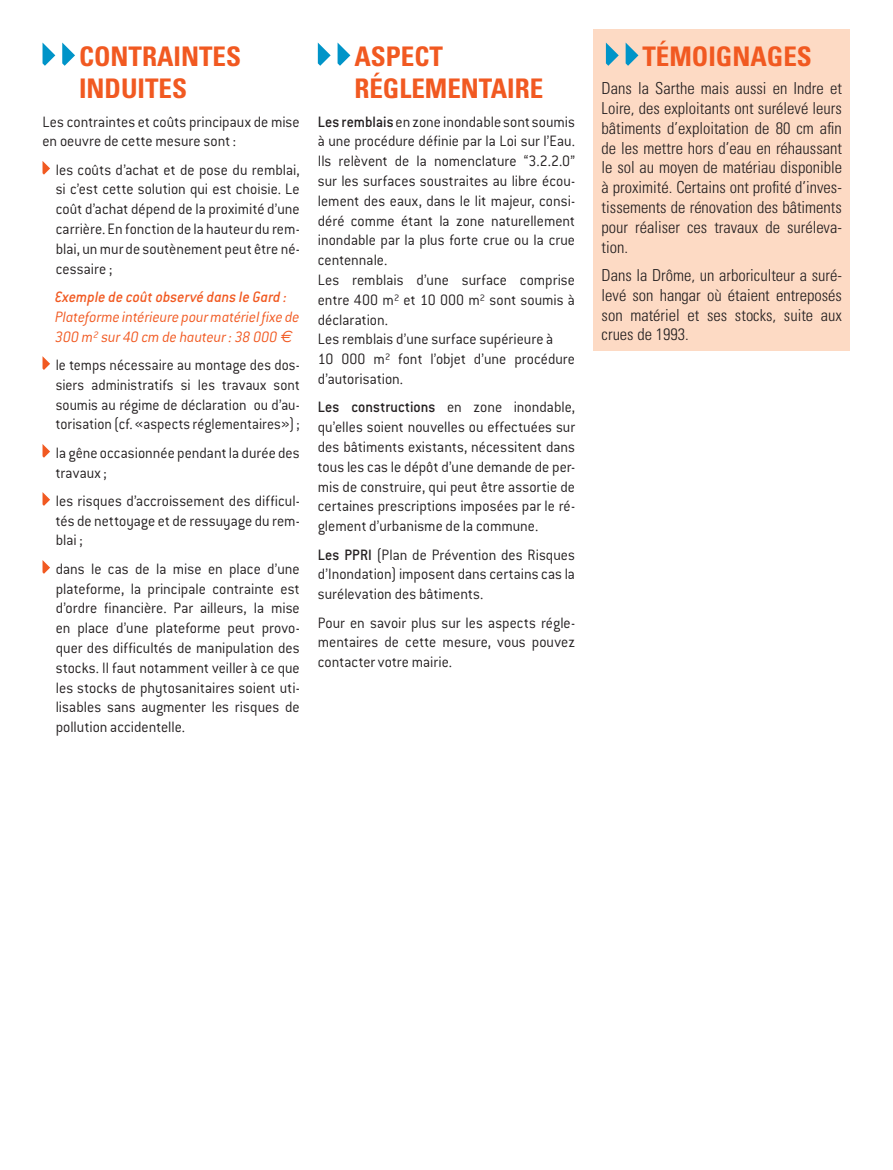
<style>
.page{position:relative;width:893px;height:1170px;background:#fff}
.page>*{position:absolute;margin:0;border:0;box-sizing:border-box;transform-origin:0 0}
.t1{font:700 condensed 27px/32.4px "Univers";color:#f15921}
.t2{font:300 16.5px/19.8px "Conduit ITC";color:#231f20;text-align:justify;scale:.95 1}
.t3{font:300 condensed 16.5px/19.8px "Univers";color:#231f20;text-align:justify}
.t4{font:300 16.5px/19.8px "Conduit ITC";color:#231f20;text-align:justify;scale:.93 1}
.t5{font:italic 300 16.5px/19.8px "Conduit ITC";color:#f15921;scale:.95 1}
.t6{font:italic 500 16.5px "Conduit ITC";letter-spacing:.005em;color:#f15921;scale:.95 1}
.s1{font-family:"Euro Sans";font-weight:400}
.s2{font-weight:500}
</style>
<div class="page">
<div style="left:593px;top:30px;width:257px;height:321px;background:#fddac4"></div>
<svg style="left:43px;top:43px;width:12px;height:23px"></svg>
<svg style="left:62px;top:43px;width:13px;height:23px"></svg>
<svg style="left:43px;top:161px;width:7px;height:14px"></svg>
<svg style="left:43px;top:356px;width:7px;height:14px"></svg>
<svg style="left:43px;top:444px;width:7px;height:13px"></svg>
<svg style="left:43px;top:492px;width:7px;height:14px"></svg>
<svg style="left:43px;top:560px;width:7px;height:13px"></svg>
<svg style="left:318px;top:43px;width:13px;height:23px"></svg>
<svg style="left:338px;top:43px;width:12px;height:23px"></svg>
<svg style="left:606px;top:43px;width:13px;height:23px"></svg>
<svg style="left:626px;top:43px;width:12px;height:23px"></svg>
<p class="t1" style="left:79px;top:40px;width:164px">CONTRAINTES<br>INDUITES</p>
<p class="t2" style="left:43px;top:111px;width:272px">Les contraintes et coûts principaux de mise en oeuvre de cette mesure sont :</p>
<p class="t2" style="left:56px;top:160px;width:258px">les coûts d’achat et de pose du remblai, si c’est cette solution qui est choisie. Le coût d’achat dépend de la proximité d’une carrière. En fonction de la hauteur du rem&shy;blai, un mur de soutènement peut être né&shy;cessaire ;</p>
<p class="t6" style="left:55px;top:287px;width:245px">Exemple de coût observé dans le Gard :</p>
<p class="t5" style="left:55px;top:307px;width:259px">Plateforme intérieure pour matériel fixe de<br>300 m² sur 40 cm de hauteur : 38 000 <span class="s1">€</span></p>
<p class="t4" style="left:56px;top:355px;width:264px">le temps nécessaire au montage des dos&shy;siers administratifs si les travaux sont soumis au régime de déclaration ou d’au&shy;torisation (cf. «aspects réglementaires») ;</p>
<p class="t2" style="left:56px;top:442px;width:258px">la gêne occasionnée pendant la durée des travaux ;</p>
<p class="t2" style="left:56px;top:491px;width:258px">les risques d’accroissement des difficul&shy;tés de nettoyage et de ressuyage du rem&shy;blai ;</p>
<p class="t2" style="left:56px;top:558px;width:258px">dans le cas de la mise en place d’une plateforme, la principale contrainte est d’ordre financière. Par ailleurs, la mise en place d’une plateforme peut provo&shy;quer des difficultés de manipulation des stocks. Il faut notamment veiller à ce que les stocks de phytosanitaires soient uti&shy;lisables sans augmenter les risques de pollution accidentelle.</p>
<p class="t1" style="left:354px;top:40px;width:190px">ASPECT<br>RÉGLEMENTAIRE</p>
<p class="t2" style="left:318px;top:111px;width:272px"><span class="s2">Les remblais</span> en zone inondable sont soumis à une procédure définie par la Loi sur l’Eau.<br>Ils relèvent de la nomenclature “3.2.2.0” sur les surfaces soustraites au libre écou&shy;lement des eaux, dans le lit majeur, consi&shy;déré comme étant la zone naturellement inondable par la plus forte crue ou la crue centennale.</p>
<p class="t2" style="left:318px;top:270px;width:272px">Les remblais d’une surface comprise entre 400 m² et 10 000 m² sont soumis à déclaration.</p>
<p class="t2" style="left:318px;top:329px;width:249px">Les remblais d’une surface supérieure à</p>
<p class="t2" style="left:318px;top:349px;width:272px">10 000 m² font l’objet d’une procédure d’autorisation.</p>
<p class="t2" style="left:318px;top:397px;width:272px"><span class="s2">Les constructions</span> en zone inondable, qu’elles soient nouvelles ou effectuées sur des bâtiments existants, nécessitent dans tous les cas le dépôt d’une demande de per&shy;mis de construire, qui peut être assortie de certaines prescriptions imposées par le ré&shy;glement d’urbanisme de la commune.</p>
<p class="t2" style="left:318px;top:544px;width:272px"><span class="s2">Les PPRI</span> (Plan de Prévention des Risques d’Inondation) imposent dans certains cas la surélevation des bâtiments.</p>
<p class="t2" style="left:318px;top:612px;width:272px">Pour en savoir plus sur les aspects régle&shy;mentaires de cette mesure, vous pouvez contacter votre mairie.</p>
<p class="t1" style="left:642px;top:40px;width:171px">TÉMOIGNAGES</p>
<p class="t3" style="left:602px;top:78px;width:242px">Dans la Sarthe mais aussi en Indre et Loire, des exploitants ont surélevé leurs bâtiments d’exploitation de 80 cm afin de les mettre hors d’eau en réhaussant le sol au moyen de matériau disponible à proximité. Certains ont profité d’inves&shy;tissements de rénovation des bâtiments pour réaliser ces travaux de suréleva&shy;tion.</p>
<p class="t3" style="left:602px;top:265px;width:242px">Dans la Drôme, un arboriculteur a suré&shy;levé son hangar où étaient entreposés son matériel et ses stocks, suite aux crues de 1993.</p>
</div>
